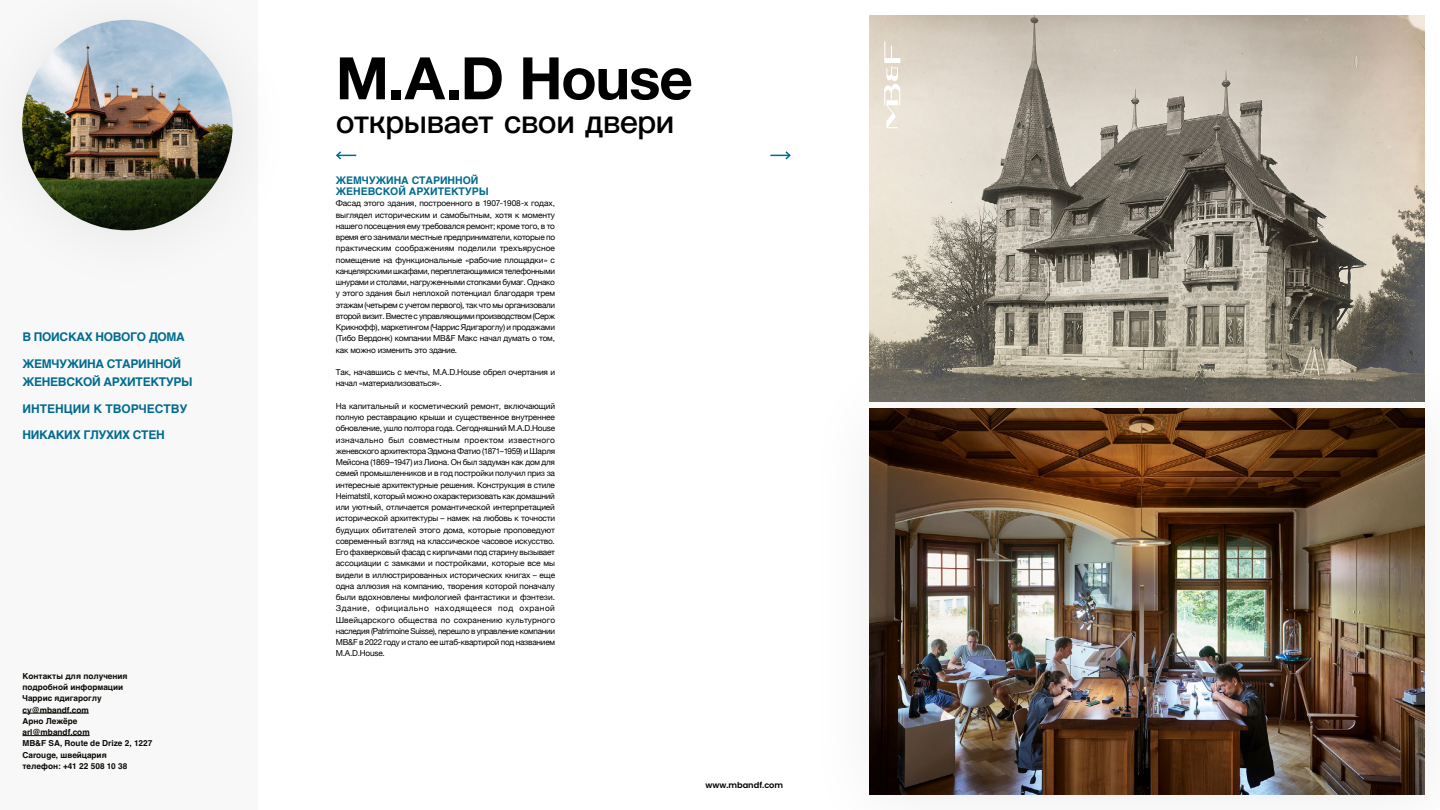
<style>
.page{position:relative;width:1440px;height:810px;background:#fff}
.page>*{position:absolute;margin:0;border:0;box-sizing:border-box;transform-origin:0 0}
.t1{font:700 58.57px "Helvetica Neue";letter-spacing:-.025em;color:#000}
.t2{font:500 31.8px "Ping Fang TC";letter-spacing:-.02em;color:#000}
.t3{font:700 12px/26.2px "Helvetica";letter-spacing:-.025em;color:#006b8f}
.t4{font:700 10.5px/11.2px "Helvetica";letter-spacing:-.005em;color:#006b8f}
.t5{font:8.25px/11.2px "Helvetica Neue";letter-spacing:-.025em;color:#000;text-align:justify}
.t6{font:700 8.25px/11.2px "Helvetica";color:#0b0904}
.t7{font:600 8.25px "Poppins";color:#000}
</style>
<div class="page">
<div style="left:0;top:0;width:257px;height:810px;background:#f8f8f8"></div>
<div style="left:0;top:0;width:301px;height:301px;background:#f7f7f7"></div>
<img style="left:22px;top:20px;width:211px;height:210px;border-radius:105px">
<hr style="left:22px;top:713px;width:67px;height:1px;background:#0b0904">
<hr style="left:22px;top:735px;width:68px;height:1px;background:#0b0904">
<svg style="left:336px;top:151px;width:20px;height:9px"></svg>
<svg style="left:770px;top:151px;width:21px;height:9px"></svg>
<img style="left:869px;top:15px;width:556px;height:781px">
<h3 class="t3" style="left:22px;top:325px;width:164px">В ПОИСКАХ НОВОГО ДОМА<br>ЖЕМЧУЖИНА СТАРИННОЙ</h3>
<h3 class="t3" style="left:22px;top:370px;width:172px">ЖЕНЕВСКОЙ АРХИТЕКТУРЫ<br>ИНТЕНЦИИ К ТВОРЧЕСТВУ<br>НИКАКИХ ГЛУХИХ СТЕН</h3>
<p class="t6" style="left:22px;top:671px;width:131px">Контакты для получения подробной информации<br>Чаррис ядигароглу cy@mbandf.com<br>Арно Лежёре<br>arl@mbandf.com<br>MB&amp;F SA, Route de Drize 2, 1227<br>Carouge, швейцария<br>телефон: +41 22 508 10 38</p>
<h1 class="t1" style="left:336px;top:32px;width:359px">M.A.D House</h1>
<h2 class="t2" style="left:336px;top:102px;width:340px">открывает свои двери</h2>
<p class="t4" style="left:336px;top:176px;width:154px">ЖЕМЧУЖИНА СТАРИННОЙ<br>ЖЕНЕВСКОЙ АРХИТЕКТУРЫ</p>
<p class="t5" style="left:336px;top:198px;width:221px">Фасад этого здания, построенного в 1907-1908-х годах, выглядел историческим и самобытным, хотя к моменту нашего посещения ему требовался ремонт; кроме того, в то время его занимали местные предприниматели, которые по практическим соображениям поделили трехъярусное помещение на функциональные «рабочие площадки» с канцелярскими шкафами, переплетающимися телефонными шнурами и столами, нагруженными стопками бумаг. Однако у этого здания был неплохой потенциал благодаря трем этажам (четырем с учетом первого), так что мы организовали второй визит. Вместе с управляющими производством (Серж Крикнофф), маркетингом (Чаррис Ядигароглу) и продажами (Тибо Вердонк) компании MB&amp;F Макс начал думать о том, как можно изменить это здание.</p>
<p class="t5" style="left:336px;top:367px;width:221px">Так, начавшись с мечты, M.A.D.House обрел очертания и начал «материализоваться».</p>
<p class="t5" style="left:336px;top:401px;width:221px">На капитальный и косметический ремонт, включающий полную реставрацию крыши и существенное внутреннее обновление, ушло полтора года. Сегодняшний M.A.D.House изначально был совместным проектом известного женевского архитектора Эдмона Фатио (1871–1959) и Шарля Мейсона (1869–1947) из Лиона. Он был задуман как дом для семей промышленников и в год постройки получил приз за интересные архитектурные решения. Конструкция в стиле Heimatstil, который можно охарактеризовать как домашний или уютный, отличается романтической интерпретацией исторической архитектуры – намек на любовь к точности будущих обитателей этого дома, которые проповедуют современный взгляд на классическое часовое искусство.<br>Его фахверковый фасад с кирпичами под старину вызывает ассоциации с замками и постройками, которые все мы видели в иллюстрированных исторических книгах – еще одна аллюзия на компанию, творения которой поначалу были вдохновлены мифологией фантастики и фэнтези.<br>Здание, официально находящееся под охраной Швейцарского общества по сохранению культурного наследия (Patrimoine Suisse), перешло в управление компании MB&amp;F в 2022 году и стало ее штаб-квартирой под названием M.A.D.House.</p>
<p class="t7" style="left:705px;top:780px;width:79px">www.mbandf.com</p>
</div>
